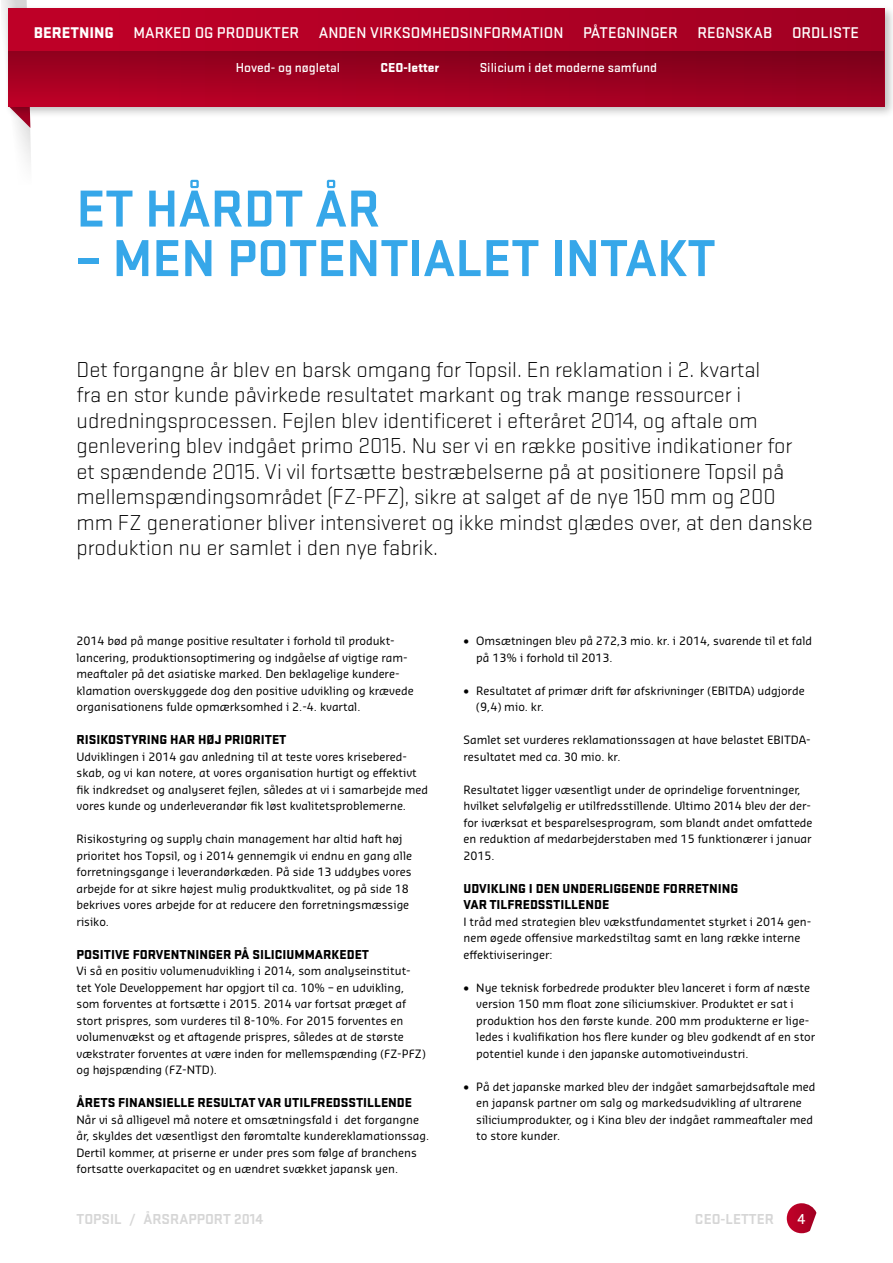
<style>
.page{position:relative;width:893px;height:1263px;background:#fff}
.page>*{position:absolute;margin:0;border:0;box-sizing:border-box;transform-origin:0 0}
.t1{font:700 54px "Stratum 2";color:#36a7e9}
.t2{font:300 22.5px/25.5px "Stratum 2";color:#000}
.t3{font:500 16.2px "Stratum 2";color:#fff}
.t4{font:700 15px "Stratum 2";color:#d6d6d6}
.t5{font:500 15px "Stratum 2";color:#fff}
.t6{font:900 13.5px/16.5px "Stratum 2";color:#000}
.t7{font:500 13.5px "Stratum 2";color:#fff}
.t8{font:900 13.5px "Stratum 2";color:#fff}
.t9{font:11.25px/16.5px "Sansa Soft Pro";color:#000}
.s1{font-weight:900}
.s2{font-weight:500}
</style>
<div class="page">
<svg style="left:787px;top:1203px;width:29px;height:30px"></svg>
<svg style="left:2px;top:0;width:29px;height:163px"></svg>
<div style="left:5px;top:5px;width:888px;height:114px;background:#000;opacity:.25"></div>
<div style="left:9px;top:9px;width:875px;height:97px;background:linear-gradient(to right,#c10028,#a10022)"></div>
<div style="left:9px;top:51px;width:875px;height:51px;background:linear-gradient(to bottom,#85001b,#af0024)"></div>
<h3 class="t3" style="left:34px;top:22px;width:735px"><span class="s1">BERETNING</span> MARKED OG PRODUKTER ANDEN VIRKSOMHEDSINFORMATION PÅTEGNINGER REGNSKAB</h3>
<h3 class="t3" style="left:792px;top:22px;width:69px">ORDLISTE</h3>
<p class="t7" style="left:236px;top:58px;width:106px">HOVED- OG NØGLETAL</p>
<p class="t8" style="left:381px;top:58px;width:72px">CEO-LETTER <span class="s2">S</span></p>
<p class="t7" style="left:487px;top:58px;width:171px">ILICIUM I DET MODERNE SAMFUND</p>
<h1 class="t1" style="left:77px;top:171px;width:305px">ET HÅRDT ÅR</h1>
<h1 class="t1" style="left:77px;top:221px;width:641px">– MEN POTENTIALET INTAKT</h1>
<p class="t2" style="left:77px;top:356px;width:738px">Det forgangne år blev en barsk omgang for Topsil. En reklamation i 2. kvartal<br>fra en stor kunde påvirkede resultatet markant og trak mange ressourcer i udredningsprocessen. Fejlen blev identificeret i efteråret 2014, og aftale om genlevering blev indgået primo 2015. Nu ser vi en række positive indikationer for et spændende 2015. Vi vil fortsætte bestræbelserne på at positionere Topsil på mellemspændingsområdet (FZ-PFZ), sikre at salget af de nye 150 mm og 200 mm FZ generationer bliver intensiveret og ikke mindst glædes over, at den danske produktion nu er samlet i den nye fabrik.</p>
<p class="t9" style="left:77px;top:632px;width:339px">2014 bød på mange positive resultater i forhold til produkt&shy;lancering, produktionsoptimering og indgåelse af vigtige ram&shy;meaftaler på det asiatiske marked. Den beklagelige kundere&shy;klamation overskyggede dog den positive udvikling og krævede organisationens fulde opmærksomhed i 2.-4. kvartal.</p>
<p class="t6" style="left:77px;top:730px;width:211px">RISIKOSTYRING HAR HØJ PRIORITET</p>
<p class="t9" style="left:77px;top:748px;width:353px">Udviklingen i 2014 gav anledning til at teste vores krisebered&shy;skab, og vi kan notere, at vores organisation hurtigt og effektivt fik indkredset og analyseret fejlen, således at vi i samarbejde med vores kunde og underleverandør fik løst kvalitetsproblemerne.</p>
<p class="t9" style="left:77px;top:830px;width:337px">Risikostyring og supply chain management har altid haft høj prioritet hos Topsil, og i 2014 gennemgik vi endnu en gang alle forretningsgange i leverandørkæden. På side 13 uddybes vores arbejde for at sikre højest mulig produktkvalitet, og på side 18 bekrives vores arbejde for at reducere den forretningsmæssige risiko.</p>
<p class="t6" style="left:77px;top:945px;width:8px">POSITIVE</p>
<p class="t6" style="left:133px;top:945px;width:9px">FORVENTNINGER</p>
<p class="t6" style="left:234px;top:945px;width:27px">PÅ SILICIUMMARKEDET</p>
<p class="t9" style="left:77px;top:962px;width:351px">Vi så en positiv volumenudvikling i 2014, som analyseinstitut&shy;tet Yole Developpement har opgjort til ca. 10% – en udvikling, som forventes at fortsætte i 2015. 2014 var fortsat præget af stort prispres, som vurderes til 8-10%. For 2015 forventes en volumenvækst og et aftagende prispres, således at de største vækstrater forventes at være inden for mellemspænding (FZ-PFZ) og højspænding (FZ-NTD).</p>
<p class="t6" style="left:77px;top:1093px;width:337px">ÅRETS FINANSIELLE RESULTAT VAR UTILFREDSSTILLENDE</p>
<p class="t9" style="left:77px;top:1111px;width:354px">Når vi så alligevel må notere et omsætningsfald i det forgangne år, skyldes det væsentligst den føromtalte kundereklamationssag.<br>Dertil kommer, at priserne er under pres som følge af branchens fortsatte overkapacitet og en uændret svækket japansk yen.</p>
<p class="t9" style="left:476px;top:632px;width:337px;text-indent:-13px">• Omsætningen blev på 272,3 mio. kr. i 2014, svarende til et fald på 13% i forhold til 2013.</p>
<p class="t9" style="left:476px;top:682px;width:330px;text-indent:-13px">• Resultatet af primær drift før afskrivninger (EBITDA) udgjorde (9,4) mio. kr.</p>
<p class="t9" style="left:463px;top:731px;width:349px">Samlet set vurderes reklamationssagen at have belastet EBITDA&shy;resultatet med ca. 30 mio. kr.</p>
<p class="t9" style="left:463px;top:781px;width:351px">Resultatet ligger væsentligt under de oprindelige forventninger, hvilket selvfølgelig er utilfredsstillende. Ultimo 2014 blev der der&shy;for iværksat et besparelsesprogram, som blandt andet omfattede en reduktion af medarbejderstaben med 15 funktionærer i januar 2015.</p>
<p class="t6" style="left:463px;top:879px;width:276px">UDVIKLING I DEN UNDERLIGGENDE FORRETNING<br>VAR TILFREDSSTILLENDE</p>
<p class="t9" style="left:463px;top:913px;width:349px">I tråd med strategien blev vækstfundamentet styrket i 2014 gen&shy;nem øgede offensive markedstiltag samt en lang række interne effektiviseringer:</p>
<p class="t9" style="left:476px;top:979px;width:341px;text-indent:-13px">• Nye teknisk forbedrede produkter blev lanceret i form af næste version 150 mm float zone siliciumskiver. Produktet er sat i produktion hos den første kunde. 200 mm produkterne er lige&shy;ledes i kvalifikation hos flere kunder og blev godkendt af en stor potentiel kunde i den japanske automotiveindustri.</p>
<p class="t9" style="left:476px;top:1078px;width:341px;text-indent:-13px">• På det japanske marked blev der indgået samarbejdsaftale med en japansk partner om salg og markedsudvikling af ultrarene siliciumprodukter, og i Kina blev der indgået rammeaftaler med to store kunder.</p>
<h3 class="t4" style="left:77px;top:1208px;width:188px">TOPSIL / ÅRSRAPPORT 2014</h3>
<h3 class="t4" style="left:695px;top:1208px;width:80px">CEO-LETTER</h3>
<h3 class="t5" style="left:798px;top:1208px;width:9px">4</h3>
</div>
